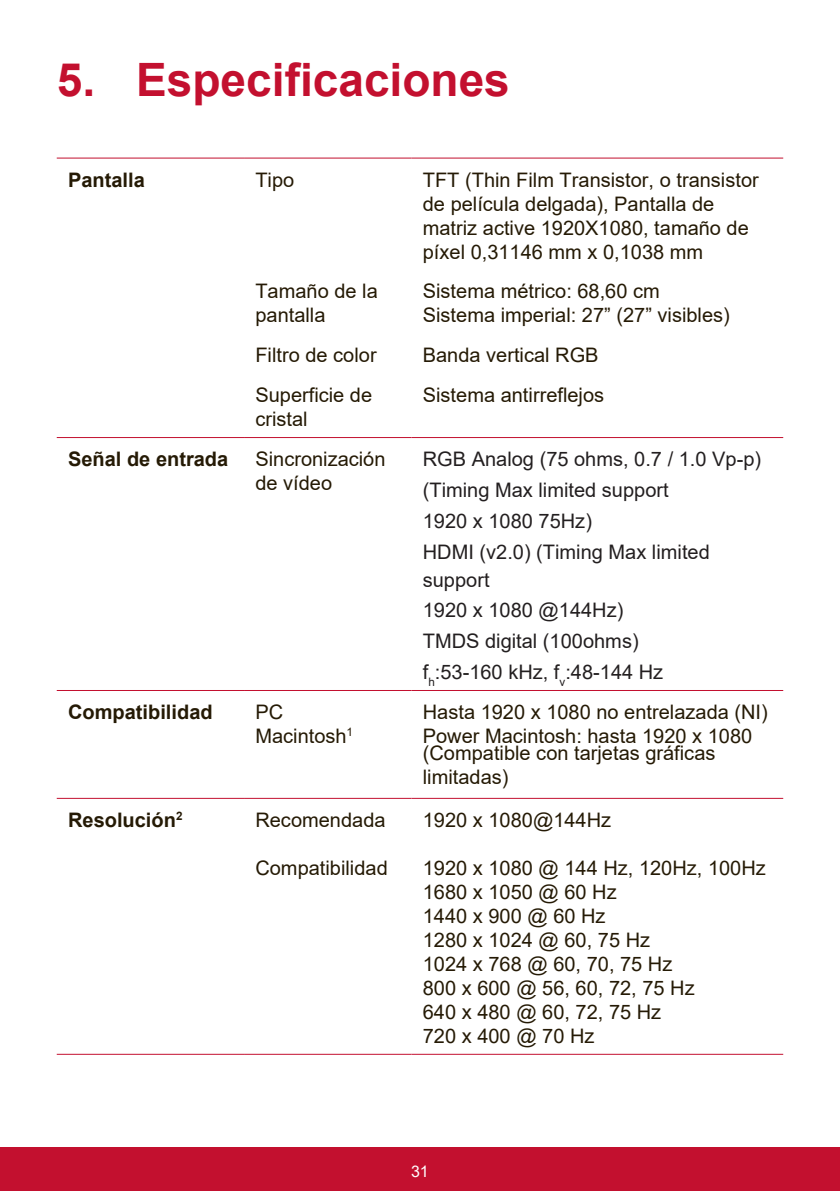
<style>
.page{position:relative;width:840px;height:1191px;background:#fff}
.page>*{position:absolute;margin:0;border:0;box-sizing:border-box;transform-origin:0 0}
.Heading_23{font:700 46px "Arial";color:#c3102f}
.Table{font:20px/24px "Arial";color:#251a05}
.Table-2{font:20px/28px "Arial";color:#231f20}
.Table-3{font:700 20px "Arial";color:#251a05}
.t1{font:16px "Arial";color:#fff}
</style>
<div class="page">
<div style="left:0;top:1147px;width:839px;height:44px;background:#c3102f"></div>
<hr style="left:57px;top:158px;width:187px;height:1px;background:#c3102f">
<hr style="left:244px;top:158px;width:167px;height:1px;background:#c3102f">
<hr style="left:411px;top:158px;width:371px;height:1px;background:#c3102f">
<hr style="left:57px;top:437px;width:187px;height:1px;background:#c3102f">
<hr style="left:244px;top:437px;width:167px;height:1px;background:#c3102f">
<hr style="left:411px;top:437px;width:371px;height:1px;background:#c3102f">
<hr style="left:57px;top:690px;width:187px;height:1px;background:#c3102f">
<hr style="left:244px;top:690px;width:167px;height:1px;background:#c3102f">
<hr style="left:411px;top:690px;width:371px;height:1px;background:#c3102f">
<hr style="left:57px;top:798px;width:187px;height:1px;background:#c3102f">
<hr style="left:244px;top:798px;width:167px;height:1px;background:#c3102f">
<hr style="left:411px;top:798px;width:371px;height:1px;background:#c3102f">
<hr style="left:57px;top:1053px;width:187px;height:1px;background:#c3102f">
<hr style="left:244px;top:1053px;width:167px;height:1px;background:#c3102f">
<hr style="left:411px;top:1053px;width:371px;height:1px;background:#c3102f">
<p class="Heading_23" style="left:57px;top:48px;width:454px">5. Especificaciones</p>
<p class="Table-3" style="left:68px;top:165px;width:78px">Pantalla</p>
<p class="Table" style="left:255px;top:167px;width:40px">Tipo</p>
<p class="Table" style="left:422px;top:167px;width:337px">TFT (Thin Film Transistor, o transistor de película delgada), Pantalla de matriz active 1920X1080, tamaño de píxel 0,31146 mm x 0,1038 mm</p>
<p class="Table" style="left:255px;top:279px;width:124px">Tamaño de la pantalla</p>
<p class="Table" style="left:422px;top:279px;width:238px">Sistema métrico: 68,60 cm</p>
<p class="Table" style="left:422px;top:303px;width:308px">Sistema imperial: 27” (27” visibles)</p>
<p class="Table" style="left:255px;top:343px;width:123px">Filtro de color</p>
<p class="Table" style="left:422px;top:343px;width:177px">Banda vertical RGB</p>
<p class="Table" style="left:255px;top:383px;width:118px">Superficie de cristal</p>
<p class="Table" style="left:422px;top:383px;width:183px">Sistema antirreflejos</p>
<p class="Table-3" style="left:68px;top:445px;width:162px">Señal de entrada</p>
<p class="Table" style="left:255px;top:447px;width:132px">Sincronización de vídeo</p>
<p class="Table-2" style="left:422px;top:445px;width:339px">RGB Analog (75 ohms, 0.7 / 1.0 Vp-p)</p>
<p class="Table-2" style="left:422px;top:476px;width:247px">(Timing Max limited support</p>
<p class="Table-2" style="left:422px;top:506px;width:170px">1920 x 1080 75Hz)</p>
<p class="Table-2" style="left:422px;top:537px;width:288px">HDMI (v2.0) (Timing Max limited support</p>
<p class="Table-2" style="left:422px;top:596px;width:202px">1920 x 1080 @144Hz)</p>
<p class="Table-2" style="left:422px;top:627px;width:217px">TMDS digital (100ohms)</p>
<p class="Table-2" style="left:422px;top:658px;width:242px">f<sub>h</sub>:53-160 kHz, f<sub>v</sub>:48-144 Hz</p>
<p class="Table-3" style="left:68px;top:698px;width:146px">Compatibilidad</p>
<p class="Table" style="left:255px;top:700px;width:29px">PC</p>
<p class="Table" style="left:255px;top:724px;width:99px">Macintosh<sup>1</sup></p>
<p class="Table-3" style="left:68px;top:805px;width:116px">Resolución<sup>2</sup></p>
<p class="Table" style="left:255px;top:807px;width:132px">Recomendada</p>
<p class="Table" style="left:255px;top:855px;width:134px">Compatibilidad</p>
<p class="Table" style="left:422px;top:700px;width:346px">Hasta 1920 x 1080 no entrelazada (NI)</p>
<p class="Table" style="left:422px;top:724px;width:331px">Power Macintosh: hasta 1920 x 1080</p>
<p class="Table" style="left:422px;top:741px;width:294px">(Compatible con tarjetas gráficas</p>
<p class="Table" style="left:422px;top:765px;width:87px">limitadas)</p>
<p class="Table" style="left:422px;top:807px;width:190px">1920 x 1080@144Hz</p>
<p class="Table" style="left:422px;top:855px;width:344px">1920 x 1080 @ 144 Hz, 120Hz, 100Hz</p>
<p class="Table" style="left:422px;top:879px;width:195px">1680 x 1050 @ 60 Hz</p>
<p class="Table" style="left:422px;top:903px;width:184px">1440 x 900 @ 60 Hz</p>
<p class="Table" style="left:422px;top:927px;width:229px">1280 x 1024 @ 60, 75 Hz</p>
<p class="Table" style="left:422px;top:951px;width:251px">1024 x 768 @ 60, 70, 75 Hz</p>
<p class="Table" style="left:422px;top:975px;width:273px">800 x 600 @ 56, 60, 72, 75 Hz</p>
<p class="Table" style="left:422px;top:999px;width:240px">640 x 480 @ 60, 72, 75 Hz</p>
<p class="Table" style="left:422px;top:1023px;width:173px">720 x 400 @ 70 Hz</p>
<p class="t1" style="left:411px;top:1160px;width:19px">31</p>
</div>
